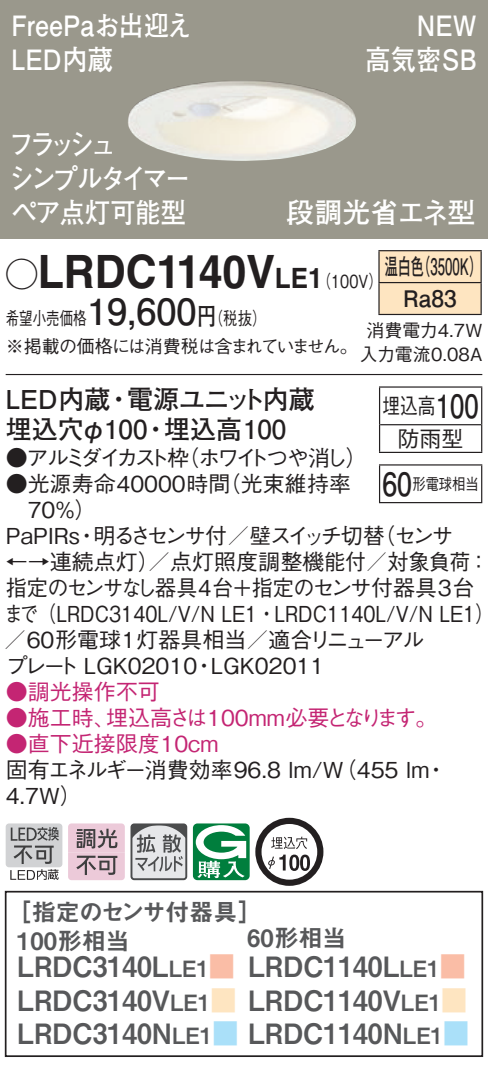
<style>
.page{position:relative;width:488px;height:1066px;background:#fff}
.page>*{position:absolute;margin:0;border:0;box-sizing:border-box;transform-origin:0 0}
.t1{font:700 46px "Helvetica LT Std";color:#231f20;scale:.93 1}
.t2{font:700 36px "Futo Go B101 Pro";color:#231f20}
.t3{font:700 32px "Futo Go B101 Pro";color:#231f20;scale:.8 1}
.t4{font:700 32px "Futo Go B101 Pro";color:#231f20;scale:.83 1}
.t5{font:28px "Midashi Go Pro MB31 90 pv RKSJ H";color:#57585a;scale:.95 1}
.t6{font:700 28px/34px "Futo Go B101 Pro";color:#fff;scale:.9 1}
.t7{font:700 28px/34px "Futo Go B101 Pro";letter-spacing:-.16em;color:#fff;scale:.9 1}
.t8{font:700 28px "Futo Go B101 Pro";letter-spacing:-.025em;color:#fff}
.t9{font:28px "Futo Go B101 Pro Bold 90 pv RKSJ H";color:#fabda6;scale:.95 1}
.t10{font:700 28px "Helvetica LT Std";color:#231f20;scale:.93 1}
.t11{font:28px "Futo Go B101 Pro Bold 90 pv RKSJ H";color:#fee5c1;scale:.95 1}
.t12{font:28px "Futo Go B101 Pro Bold 90 pv RKSJ H";color:#aae0f9;scale:.95 1}
.t13{font:700 26px "Futo Go B101 Pro";color:#231f20}
.t14{font:700 26px "Futo Go B101 Pro";letter-spacing:-.05em;color:#231f20}
.t15{font:24px/26.4px "Midashi Go Pro MB31 90 pv RKSJ H";color:#57585a}
.t16{font:700 22.8px/32px "Futo Go B101 Pro";color:#231f20;scale:.58 1}
.t17{font:22.4px "Midashi Go Pro MB31 90 pv RKSJ H";color:#57585a;scale:.95 1}
.t18{font:500 22px/26px "Gothic BBB Pro";color:#231f20}
.t19{font:500 22px/26px "Gothic BBB Pro";color:#c42573}
.t20{font:500 22px "Gothic BBB Pro";color:#231f20;scale:.87 1}
.t21{font:500 22px "Gothic BBB Pro";letter-spacing:-.025em;color:#231f20;scale:.96 1}
.t22{font:500 22px "Gothic BBB Pro";letter-spacing:-.145em;color:#231f20}
.t23{font:500 22px "Gothic BBB Pro";letter-spacing:-.15em;color:#231f20}
.t24{font:500 22px "Gothic BBB Pro";letter-spacing:-.18em;color:#231f20}
.t25{font:500 22px/32.8px "Gothic BBB Pro";color:#231f20;scale:.8 1}
.t26{font:500 18px/28px "Gothic BBB Pro";letter-spacing:-.04em;color:#231f20;scale:.75 1}
.t27{font:500 18px/24px "Gothic BBB Pro";color:#231f20;text-align:center}
.t28{font:500 18px "Gothic BBB Pro";color:#231f20;scale:.8 1}
.t29{font:500 16px "Gothic BBB Pro";color:#231f20;scale:.83 1}
.s1{font-family:"Ford Classification 1";font-weight:400;font-size:32px}
.s2{font-family:"Futo Go B101 Pro";font-weight:700;font-size:24px}
.s3{font-size:46px}
.s4{font-family:"Helvetica LT Std";font-weight:700;font-size:28px}
.s5{font-family:"Midashi Go Pro MB31 90 pv RKSJ H";font-size:22.4px;color:#57585a}
.s6{font-size:28px}
.s7{font-family:"Futo Go B101 Pro Bold 90 pv RKSJ H";color:#fee5c1}
.s8{font-size:22.4px}
.s9{font-family:"Futo Go B101 Pro Bold 90 pv RKSJ H";color:#aae0f9}
</style>
<div class="page">
<div style="left:0;top:0;width:488px;height:238px;background:#9a988c"></div>
<img style="left:128px;top:81px;width:228px;height:80px">
<div style="left:6px;top:823px;width:56px;height:44px;background:#d1d2d4;border-radius:3px"></div>
<svg style="left:10px;top:827px;width:49px;height:53px"></svg>
<svg style="left:68px;top:823px;width:57px;height:57px"></svg>
<svg style="left:133px;top:826px;width:51px;height:51px"></svg>
<div style="left:130px;top:823px;width:57px;height:57px;border:2px solid #4b4c4d;border-radius:3px"></div>
<svg style="left:193px;top:823px;width:56px;height:57px"></svg>
<svg style="left:255px;top:817px;width:68px;height:69px"></svg>
<svg style="left:289px;top:854px;width:10px;height:17px"></svg>
<svg style="left:300px;top:854px;width:10px;height:17px"></svg>
<hr style="left:6px;top:374px;width:476px;height:1px;background:#231f20">
<div style="left:379px;top:251px;width:101px;height:63px;background:#fee5c1"></div>
<hr style="left:378px;top:250px;width:103px;height:1px;background:#231f20">
<hr style="left:378px;top:251px;width:1px;height:31px;background:#231f20">
<hr style="left:480px;top:251px;width:1px;height:31px;background:#231f20">
<hr style="left:378px;top:282px;width:103px;height:1px;background:#231f20">
<hr style="left:378px;top:283px;width:1px;height:31px;background:#231f20">
<hr style="left:480px;top:283px;width:1px;height:31px;background:#231f20">
<hr style="left:378px;top:314px;width:103px;height:1px;background:#231f20">
<hr style="left:379px;top:387px;width:1px;height:38px;background:#231f20">
<svg style="left:379px;top:425px;width:1px;height:27px"></svg>
<hr style="left:379px;top:386px;width:103px;height:2px;background:#231f20">
<hr style="left:481px;top:387px;width:1px;height:38px;background:#231f20">
<svg style="left:481px;top:425px;width:1px;height:27px"></svg>
<hr style="left:380px;top:424px;width:101px;height:1px;background:#231f20">
<hr style="left:379px;top:452px;width:103px;height:1px;background:#231f20">
<hr style="left:379px;top:465px;width:1px;height:37px;background:#231f20">
<hr style="left:379px;top:464px;width:103px;height:1px;background:#231f20">
<hr style="left:481px;top:465px;width:1px;height:37px;background:#231f20">
<hr style="left:379px;top:502px;width:103px;height:1px;background:#231f20">
<div style="left:5px;top:891px;width:478px;height:166px;border:2px solid #231f20"></div>
<p class="t6" style="left:11px;top:5px;width:202px">FreePaお出迎え<br>LED内蔵</p>
<p class="t6" style="left:365px;top:5px;width:125px;text-align:right">NEW<br>高気密SB</p>
<p class="t7" style="left:9px;top:124px;width:203px">フラッシュ<br>シンプルタイマー</p>
<p class="t6" style="left:11px;top:192px;width:195px">ペア点灯可能型</p>
<p class="t8" style="left:286px;top:190px;width:190px">段調光省エネ型</p>
<h1 class="t1" style="left:6px;top:243px;width:260px"><span class="s1">A</span>LRDC1140</h1>
<p class="t28" style="left:197px;top:304px;width:88px">（<span class="s2">円</span>税抜(</p>
<p class="t10" style="left:246px;top:261px;width:68px"><span class="s3">V</span>LE</p>
<p class="t16" style="left:417px;top:248px;width:115px">（3500 (K</p>
<p class="t16" style="left:403px;top:248px;width:94px;text-indent:-19px">温白色<br>Ra83</p>
<p class="t28" style="left:308px;top:266px;width:95px">（<span class="s4">1</span> 100 (V</p>
<h2 class="t2" style="left:87px;top:283px;width:111px">19,600</h2>
<p class="t26" style="left:6px;top:302px;width:471px">希望小売価格<br>※掲載の価格には消費税は含まれていません。</p>
<p class="t14" style="left:127px;top:379px;width:189px">電源ユニット内蔵</p>
<p class="t27" style="left:359px;top:315px;width:124px">消費電力4.7W入力電流0.08A</p>
<p class="t13" style="left:6px;top:379px;width:106px">LED内蔵</p>
<h3 class="t3" style="left:436px;top:380px;width:55px">100</h3>
<p class="t25" style="left:397px;top:387px;width:84px;text-indent:-15px">埋込高<br>防雨型</p>
<p class="t29" style="left:412px;top:471px;width:81px">形電球相当</p>
<p class="t13" style="left:106px;top:379px;width:27px">・</p>
<p class="t13" style="left:164px;top:409px;width:124px">埋込高100</p>
<p class="t13" style="left:6px;top:409px;width:143px">埋込穴φ100</p>
<p class="t13" style="left:143px;top:409px;width:27px">・</p>
<p class="t23" style="left:177px;top:440px;width:191px">（ホワイトつや消し(</p>
<p class="t24" style="left:6px;top:440px;width:185px">●アルミダイカスト枠</p>
<h3 class="t4" style="left:382px;top:458px;width:37px">60</h3>
<p class="t18" style="left:219px;top:468px;width:134px">（光束維持率</p>
<p class="t18" style="left:28px;top:468px;width:204px;text-indent:-22px">●光源寿命40000時間<br>70％(</p>
<p class="t18" style="left:373px;top:520px;width:81px">（センサ</p>
<p class="t22" style="left:93px;top:518px;width:293px">明るさセンサ付／壁スイッチ切替</p>
<p class="t18" style="left:6px;top:520px;width:76px">PaPIRs</p>
<p class="t18" style="left:6px;top:546px;width:485px">←→連続点灯／）点灯照度調整機能付／対象負荷：</p>
<p class="t21" style="left:6px;top:570px;width:489px">指定のセンサなし器具4台＋指定のセンサ付器具3台</p>
<p class="t20" style="left:4px;top:596px;width:565px">まで（ L R D C 3 1 4 0 N/V/L L E ・1 L R D C 1 1 4 0 N/V/L L E (1</p>
<p class="t18" style="left:4px;top:624px;width:422px">／60形電球1灯器具相当／適合リニューアル</p>
<p class="t18" style="left:211px;top:650px;width:115px">LGK02011</p>
<p class="t18" style="left:76px;top:520px;width:23px">・</p>
<p class="t18" style="left:6px;top:650px;width:193px">プレート LGK02010</p>
<p class="t19" style="left:106px;top:676px;width:333px;text-indent:-100px">●調光操作不可<br>埋込高さは100mm必要となります。</p>
<p class="t18" style="left:193px;top:650px;width:23px">・</p>
<p class="t19" style="left:6px;top:702px;width:111px">●施工時、</p>
<p class="t19" style="left:6px;top:728px;width:214px">●直下近接限度10cm</p>
<p class="t18" style="left:6px;top:754px;width:425px">固有エネルギー消費効率96.8 lm （W/ 455 lm<br>4.7W(</p>
<p class="t18" style="left:425px;top:754px;width:23px">・</p>
<p class="t15" style="left:247px;top:895px;width:100px;text-indent:-239px">［指定のセンサ付器具[<br>60形相当</p>
<p class="t15" style="left:17px;top:924px;width:114px">100形相当</p>
<p class="t9" style="left:197px;top:944px;width:42px">■<span class="s5">1</span></p>
<p class="t5" style="left:17px;top:944px;width:143px">LRDC3140</p>
<p class="t17" style="left:152px;top:950px;width:49px"><span class="s6">L</span>LE</p>
<p class="t9" style="left:427px;top:944px;width:42px">■<span class="s5">1</span></p>
<p class="t5" style="left:248px;top:944px;width:143px">LRDC1140</p>
<p class="t17" style="left:382px;top:950px;width:49px"><span class="s6">L</span>LE</p>
<p class="t11" style="left:429px;top:977px;width:42px">■<span class="s5">1</span></p>
<p class="t5" style="left:198px;top:977px;width:196px"><span class="s7">■</span><span class="s8">1</span> LRDC1140</p>
<p class="t5" style="left:17px;top:977px;width:143px">LRDC3140</p>
<p class="t17" style="left:382px;top:984px;width:50px"><span class="s6">V</span>LE</p>
<p class="t17" style="left:152px;top:984px;width:50px"><span class="s6">V</span>LE</p>
<p class="t5" style="left:200px;top:1011px;width:194px"><span class="s9">■</span><span class="s8">1</span> LRDC1140</p>
<p class="t12" style="left:431px;top:1011px;width:42px">■<span class="s5">1</span></p>
<p class="t5" style="left:17px;top:1011px;width:143px">LRDC3140</p>
<p class="t17" style="left:382px;top:1018px;width:52px"><span class="s6">N</span>LE</p>
<p class="t17" style="left:152px;top:1018px;width:52px"><span class="s6">N</span>LE</p>
</div>
